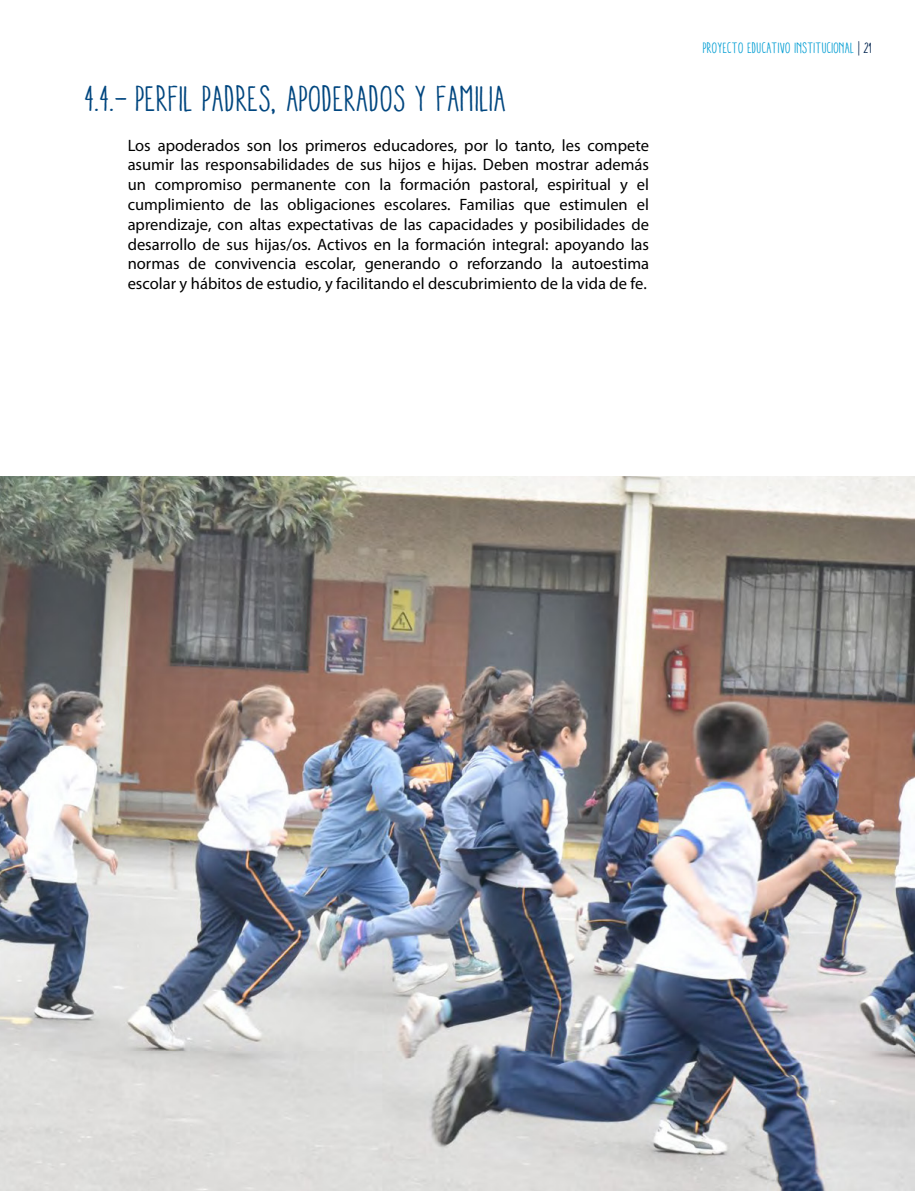
<style>
.page{position:relative;width:915px;height:1191px;background:#fff}
.page>*{position:absolute;margin:0;border:0;box-sizing:border-box;transform-origin:0 0}
.t1{font:condensed 36px "Aracne";color:#00467f}
.t2{font:16.5px/19.8px "Myriad Pro";color:#000;text-align:justify}
.t3{font:condensed 15px "Aracne";color:#009dd3}
.s1{color:#00234e}
</style>
<div class="page">
<img style="left:0;top:476px;width:914px;height:715px">
<p class="t1" style="left:85px;top:78px;width:423px">4.4.- PERFIL PADRES, APODERADOS Y FAMILIA</p>
<p class="t2" style="left:128px;top:135px;width:522px">Los apoderados son los primeros educadores, por lo tanto, les compete asumir las responsabilidades de sus hijos e hijas. Deben mostrar además un compromiso permanente con la formación pastoral, espiritual y el cumplimiento de las obligaciones escolares. Familias que estimulen el aprendizaje, con altas expectativas de las capacidades y posibilidades de desarrollo de sus hijas/os. Activos en la formación integral: apoyando las normas de convivencia escolar, generando o reforzando la autoestima escolar y hábitos de estudio, y facilitando el descubrimiento de la vida de fe.</p>
<p class="t3" style="left:702px;top:39px;width:171px">PROYECTO EDUCATIVO INSTITUCIONAL <span class="s1">| 21</span></p>
</div>
